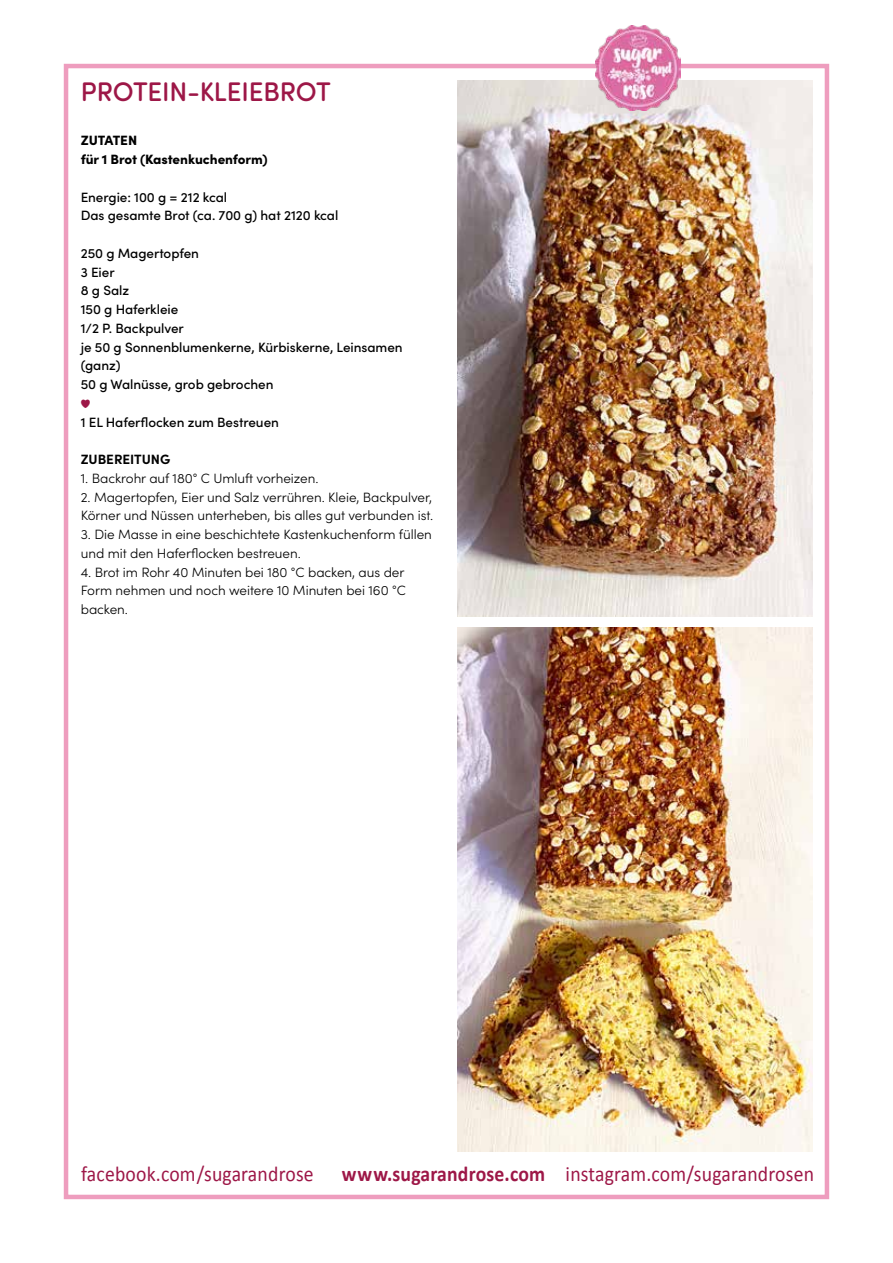
<style>
.page{position:relative;width:893px;height:1263px;background:#fff}
.page>*{position:absolute;margin:0;border:0;box-sizing:border-box;transform-origin:0 0}
.t1{font:500 27px "Sofia Pro Soft";letter-spacing:-.005em;color:#9d1747}
.t2{font:21.45px "Calibri";letter-spacing:.01em;color:#9d1747;scale:.92 1}
.t3{font:300 13.5px/18.8px "Sofia Pro";letter-spacing:-.005em;color:#000}
.t4{font:500 13.5px/18.8px "Sofia Pro";letter-spacing:-.005em;color:#000}
.t5{font:900 13.5px/18.8px "Sofia Pro";letter-spacing:-.005em;color:#000}
.t6{font:700 13.5px "Sofia Pro";letter-spacing:-.005em;color:#000}
.t7{font:12px "MF Dings 3";color:#9d1747}
.s1{font-weight:700}
</style>
<div class="page">
<div style="left:64px;top:64px;width:765px;height:1135px;border:4px solid #ee9dbe"></div>
<img style="left:457px;top:81px;width:355px;height:536px">
<img style="left:595px;top:26px;width:85px;height:85px">
<img style="left:457px;top:628px;width:355px;height:523px">
<h1 class="t1" style="left:81px;top:72px;width:251px">PROTEIN-KLEIEBROT</h1>
<p class="t5" style="left:81px;top:130px;width:189px">ZUTATEN<br>für 1 Brot (Kastenkuchenform)</p>
<p class="t4" style="left:81px;top:187px;width:259px">Energie: 100 g = 212 kcal<br>Das gesamte Brot (ca. 700 g) hat 2120 kcal</p>
<p class="t4" style="left:81px;top:243px;width:323px">250 g Magertopfen<br>3 Eier<br>8 g Salz<br>150 g Haferkleie<br>1/2 P. Backpulver<br>je 50 g Sonnenblumenkerne, Kürbiskerne, Leinsamen (ganz)<br>50 g Walnüsse, grob gebrochen</p>
<p class="t7" style="left:81px;top:397px;width:11px">g</p>
<p class="t4" style="left:81px;top:412px;width:200px">1 EL Haferflocken zum Bestreuen</p>
<p class="t6" style="left:81px;top:449px;width:91px">ZUBEREITUNG</p>
<p class="t3" style="left:81px;top:468px;width:239px">1. Backrohr auf 180° C Umluft vorheizen.</p>
<p class="t3" style="left:81px;top:487px;width:354px">2. Magertopfen, Eier und Salz verrühren. Kleie, Backpulver,<br>Körner und Nüssen unterheben, bis alles gut verbunden ist.</p>
<p class="t3" style="left:81px;top:524px;width:353px">3. Die Masse in eine beschichtete Kastenkuchenform füllen und mit den Haferflocken bestreuen.</p>
<p class="t3" style="left:81px;top:562px;width:327px;text-align:justify">4. Brot im Rohr 40 Minuten bei 180 °C backen, aus der Form nehmen und noch weitere 10 Minuten bei 160 °C backen.</p>
<h2 class="t2" style="left:81px;top:1160px;width:254px">facebook.com/sugarandrose</h2>
<h2 class="t2" style="left:342px;top:1160px;width:515px"><span class="s1">www.sugarandrose.com</span> instagram.com/sugarandrosen</h2>
</div>
